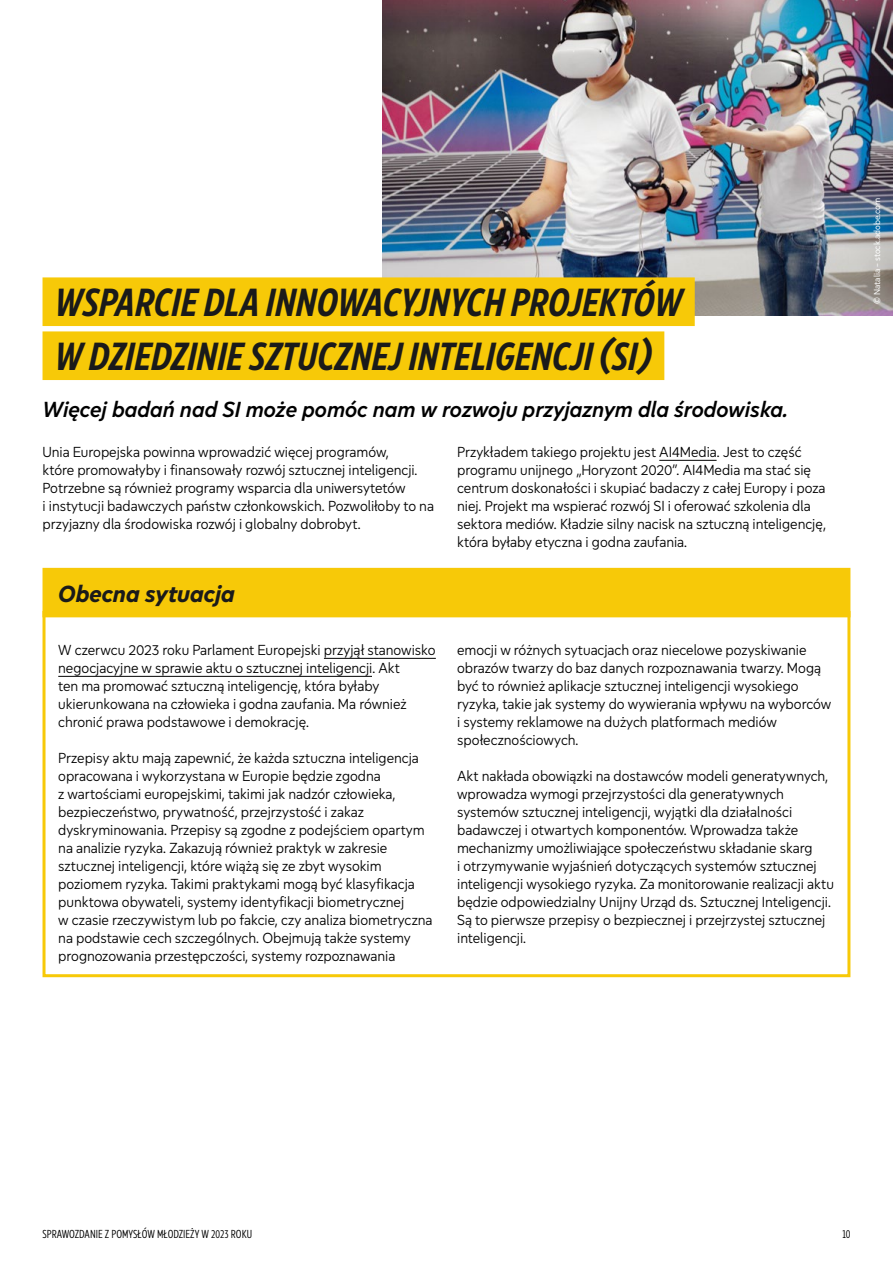
<style>
.page{position:relative;width:893px;height:1263px;background:#fff}
.page>*{position:absolute;margin:0;border:0;box-sizing:border-box;transform-origin:0 0}
.t1{font:italic 700 40.5px/54px "Europea Narrow";color:#1a1a1a}
.t2{font:italic 700 24px "Europea Eco";color:#1a1a1a}
.t3{font:italic 600 22.5px "Europea Eco";color:#000}
.t4{font:300 15px/18px "Europea Eco";color:#000}
.t5{font:300 12px "Europea Narrow";color:#000}
.t6{font:9px "Europea Eco";color:#fff}
</style>
<div class="page">
<img style="left:383px;top:0;width:510px;height:316px">
<hr style="left:659px;top:460px;width:58px;height:1px;background:#000">
<hr style="left:324px;top:658px;width:112px;height:1px;background:#000">
<hr style="left:58px;top:676px;width:314px;height:1px;background:#000">
<div style="left:43px;top:611px;width:807px;height:366px;border:3px solid #f7c908"></div>
<div style="left:44px;top:569px;width:805px;height:47px;background:#f7c908"></div>
<div style="left:43px;top:568px;width:807px;height:49px;border:3px solid #f7c908"></div>
<div style="left:43px;top:277px;width:652px;height:49px;background:#f7c908"></div>
<div style="left:43px;top:331px;width:621px;height:49px;background:#f7c908"></div>
<h1 class="t1" style="left:55px;top:271px;width:629px">WSPARCIE DLA INNOWACYJNYCH PROJEKTÓW<br>W DZIEDZINIE SZTUCZNEJ INTELIGENCJI (SI)</h1>
<h3 class="t3" style="left:43px;top:393px;width:747px">Więcej badań nad SI może pomóc nam w rozwoju przyjaznym dla środowiska.</h3>
<p class="t4" style="left:43px;top:441px;width:393px">Unia Europejska powinna wprowadzić więcej programów,<br>które promowałyby i finansowały rozwój sztucznej inteligencji.<br>Potrzebne są również programy wsparcia dla uniwersytetów<br>i instytucji badawczych państw członkowskich. Pozwoliłoby to na przyjazny dla środowiska rozwój i globalny dobrobyt.</p>
<p class="t4" style="left:457px;top:441px;width:371px">Przykładem takiego projektu jest AI4Media. Jest to część programu unijnego „Horyzont 2020”. AI4Media ma stać się centrum doskonałości i skupiać badaczy z całej Europy i poza niej. Projekt ma wspierać rozwój SI i oferować szkolenia dla sektora mediów. Kładzie silny nacisk na sztuczną inteligencję, która byłaby etyczna i godna zaufania.</p>
<h2 class="t2" style="left:58px;top:576px;width:178px">Obecna sytuacja</h2>
<p class="t4" style="left:58px;top:639px;width:379px">W czerwcu 2023 roku Parlament Europejski przyjął stanowisko negocjacyjne w sprawie aktu o sztucznej inteligencji. Akt<br>ten ma promować sztuczną inteligencję, która byłaby ukierunkowana na człowieka i godna zaufania. Ma również chronić prawa podstawowe i demokrację.</p>
<p class="t4" style="left:58px;top:747px;width:376px">Przepisy aktu mają zapewnić, że każda sztuczna inteligencja opracowana i wykorzystana w Europie będzie zgodna<br>z wartościami europejskimi, takimi jak nadzór człowieka, bezpieczeństwo, prywatność, przejrzystość i zakaz dyskryminowania. Przepisy są zgodne z podejściem opartym na analizie ryzyka. Zakazują również praktyk w zakresie sztucznej inteligencji, które wiążą się ze zbyt wysokim poziomem ryzyka. Takimi praktykami mogą być klasyfikacja punktowa obywateli, systemy identyfikacji biometrycznej<br>w czasie rzeczywistym lub po fakcie, czy analiza biometryczna na podstawie cech szczególnych. Obejmują także systemy prognozowania przestępczości, systemy rozpoznawania</p>
<p class="t4" style="left:457px;top:639px;width:376px">emocji w różnych sytuacjach oraz niecelowe pozyskiwanie obrazów twarzy do baz danych rozpoznawania twarzy. Mogą być to również aplikacje sztucznej inteligencji wysokiego ryzyka, takie jak systemy do wywierania wpływu na wyborców i systemy reklamowe na dużych platformach mediów społecznościowych.</p>
<p class="t4" style="left:457px;top:765px;width:378px">Akt nakłada obowiązki na dostawców modeli generatywnych, wprowadza wymogi przejrzystości dla generatywnych systemów sztucznej inteligencji, wyjątki dla działalności badawczej i otwartych komponentów. Wprowadza także mechanizmy umożliwiające społeczeństwu składanie skarg<br>i otrzymywanie wyjaśnień dotyczących systemów sztucznej inteligencji wysokiego ryzyka. Za monitorowanie realizacji aktu będzie odpowiedzialny Unijny Urząd ds. Sztucznej Inteligencji.<br>Są to pierwsze przepisy o bezpiecznej i przejrzystej sztucznej inteligencji.</p>
<p class="t6" style="left:871px;top:304px;width:107px;rotate:-90deg">© Natalia - stock.adobe.com</p>
<p class="t5" style="left:43px;top:1225px;width:211px">SPRAWOZDANIE Z POMYSŁÓW MŁODZIEŻY W 2023 ROKU</p>
<p class="t5" style="left:842px;top:1225px;width:10px">10</p>
</div>
